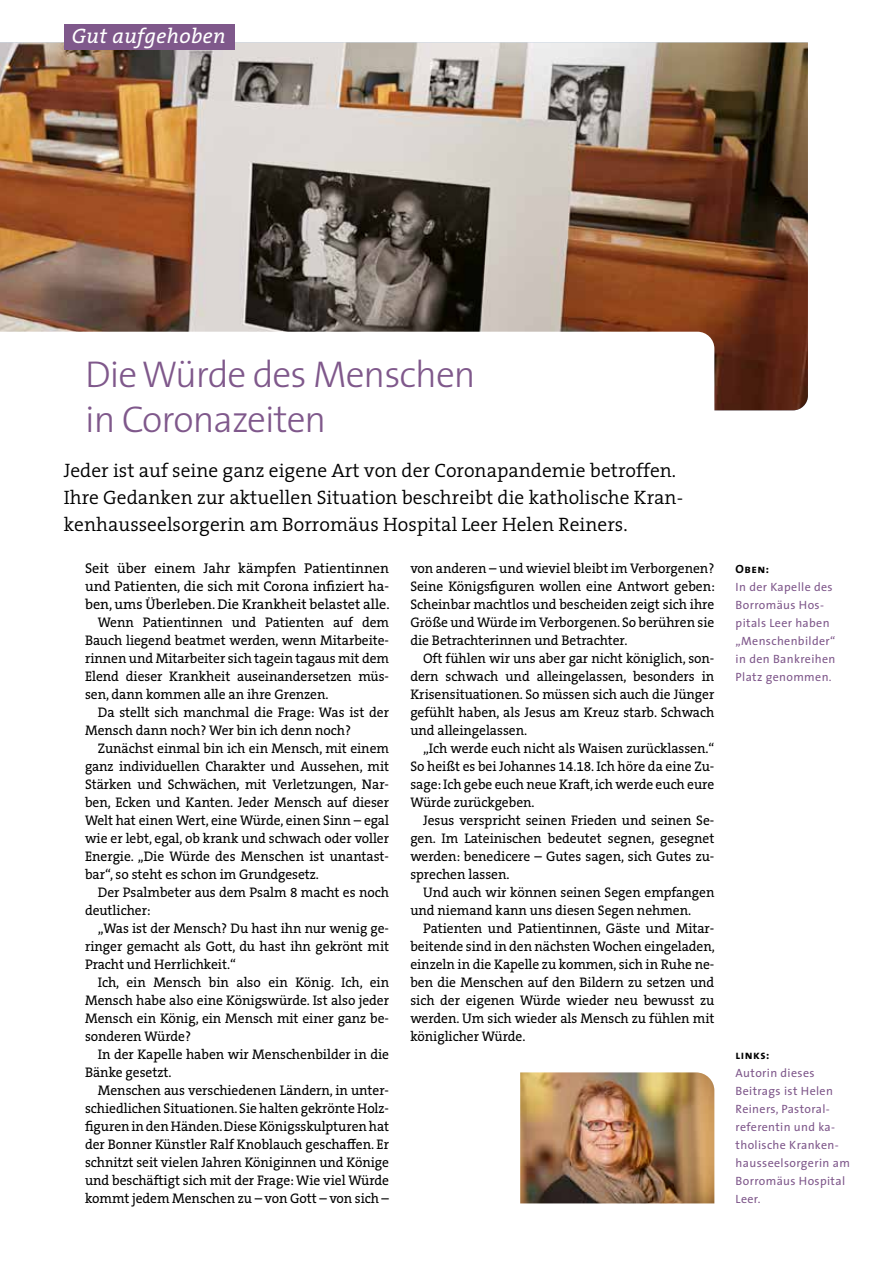
<style>
.page{position:relative;width:893px;height:1263px;background:#fff}
.page>*{position:absolute;margin:0;border:0;box-sizing:border-box;transform-origin:0 0}
.t1{font:300 37.5px/45px "The Sans";letter-spacing:-.025em;color:#7f588b}
.t2{font:italic 21px "The Serif B W5 Plain";letter-spacing:.02em;color:#fff}
.t3{font:300 19.5px/27px "The Serif";color:#000}
.t4{font:14.25px/18px "The Serif B W5 Plain";color:#000;text-align:justify}
.t5{font:13.95px/18px "The Serif B W5 Plain";letter-spacing:-.005em;color:#000;text-align:justify}
.t6{font:12px/18px "The Sans";letter-spacing:.03em;color:#7f588b}
.t7{font:12px "The Sans Bold Caps";letter-spacing:.04em;color:#000}
</style>
<div class="page">
<img style="left:0;top:43px;width:808px;height:367px">
<svg style="left:0;top:332px;width:714px;height:78px"></svg>
<div style="left:64px;top:24px;width:170px;height:25px;background:#7f588b"></div>
<img style="left:520px;top:1072px;width:194px;height:131px">
<h2 class="t2" style="left:72px;top:23px;width:155px">Gut aufgehoben</h2>
<h1 class="t1" style="left:85px;top:350px;width:392px">Die Würde des Menschen in Coronazeiten</h1>
<h3 class="t3" style="left:64px;top:456px;width:621px">Jeder ist auf seine ganz eigene Art von der Coronapandemie betroffen.<br>Ihre Gedanken zur aktuellen Situation beschreibt die katholische Kran&shy;kenhausseelsorgerin am Borromäus Hospital Leer Helen Reiners.</h3>
<p class="t5" style="left:410px;top:559px;width:306px">von anderen – und wieviel bleibt im Verborgenen?<br>Seine Königsfiguren wollen eine Antwort geben:<br>Scheinbar machtlos und bescheiden zeigt sich ihre Größe und Würde im Verborgenen. So berühren sie die Betrachterinnen und Betrachter.</p>
<p class="t5" style="left:410px;top:649px;width:306px;text-indent:13px">Oft fühlen wir uns aber gar nicht königlich, son&shy;dern schwach und alleingelassen, besonders in Krisensituationen. So müssen sich auch die Jünger gefühlt haben, als Jesus am Kreuz starb. Schwach und alleingelassen.</p>
<p class="t5" style="left:410px;top:739px;width:306px;text-indent:13px">„Ich werde euch nicht als Waisen zurücklassen.“ So heißt es bei Johannes 14.18. Ich höre da eine Zu&shy;sage: Ich gebe euch neue Kraft, ich werde euch eure Würde zurückgeben.</p>
<p class="t5" style="left:410px;top:811px;width:306px;text-indent:13px">Jesus verspricht seinen Frieden und seinen Se&shy;gen. Im Lateinischen bedeutet segnen, gesegnet werden: benedicere – Gutes sagen, sich Gutes zu&shy;sprechen lassen.</p>
<p class="t5" style="left:410px;top:883px;width:306px;text-indent:13px">Und auch wir können seinen Segen empfangen und niemand kann uns diesen Segen nehmen.</p>
<p class="t5" style="left:410px;top:919px;width:306px;text-indent:13px">Patienten und Patientinnen, Gäste und Mitar&shy;beitende sind in den nächsten Wochen eingeladen, einzeln in die Kapelle zu kommen, sich in Ruhe ne&shy;ben die Menschen auf den Bildern zu setzen und sich der eigenen Würde wieder neu bewusst zu werden. Um sich wieder als Mensch zu fühlen mit königlicher Würde.</p>
<p class="t4" style="left:85px;top:559px;width:306px">Seit über einem Jahr kämpfen Patientinnen und Patienten, die sich mit Corona infiziert ha&shy;ben, ums Überleben. Die Krankheit belastet alle.</p>
<p class="t5" style="left:85px;top:613px;width:306px;text-indent:13px">Wenn Patientinnen und Patienten auf dem Bauch liegend beatmet werden, wenn Mitarbeite&shy;rinnen und Mitarbeiter sich tagein tagaus mit dem Elend dieser Krankheit auseinandersetzen müs&shy;sen, dann kommen alle an ihre Grenzen.</p>
<p class="t5" style="left:85px;top:703px;width:306px;text-indent:13px">Da stellt sich manchmal die Frage: Was ist der<br>Mensch dann noch? Wer bin ich denn noch?</p>
<p class="t5" style="left:85px;top:739px;width:306px;text-indent:13px">Zunächst einmal bin ich ein Mensch, mit einem ganz individuellen Charakter und Aussehen, mit Stärken und Schwächen, mit Verletzungen, Nar&shy;ben, Ecken und Kanten. Jeder Mensch auf dieser Welt hat einen Wert, eine Würde, einen Sinn – egal wie er lebt, egal, ob krank und schwach oder voller Energie. „Die Würde des Menschen ist unantast&shy;bar“, so steht es schon im Grundgesetz.</p>
<p class="t5" style="left:85px;top:883px;width:305px;text-indent:13px">Der Psalmbeter aus dem Psalm 8 macht es noch deutlicher:</p>
<p class="t5" style="left:85px;top:919px;width:306px;text-indent:13px">„Was ist der Mensch? Du hast ihn nur wenig ge&shy;ringer gemacht als Gott, du hast ihn gekrönt mit Pracht und Herrlichkeit.“</p>
<p class="t5" style="left:85px;top:973px;width:306px;text-indent:13px">Ich, ein Mensch bin also ein König. Ich, ein Mensch habe also eine Königswürde. Ist also jeder Mensch ein König, ein Mensch mit einer ganz be&shy;sonderen Würde?</p>
<p class="t5" style="left:85px;top:1045px;width:306px;text-indent:13px">In der Kapelle haben wir Menschenbilder in die<br>Bänke gesetzt.</p>
<p class="t5" style="left:85px;top:1081px;width:306px;text-indent:13px">Menschen aus verschiedenen Ländern, in unter&shy;schiedlichen Situationen. Sie halten gekrönte Holz&shy;figuren in den Händen. Diese Königsskulpturen hat der Bonner Künstler Ralf Knoblauch geschaffen. Er schnitzt seit vielen Jahren Königinnen und Könige und beschäftigt sich mit der Frage: Wie viel Würde kommt jedem Menschen zu – von Gott – von sich –</p>
<p class="t7" style="left:736px;top:559px;width:35px">Oben:</p>
<p class="t6" style="left:736px;top:578px;width:101px">In der Kapelle des<br>Borromäus Hos&shy;pitals Leer haben „Menschenbilder“ in den Bankreihen<br>Platz genommen.</p>
<p class="t7" style="left:736px;top:1045px;width:35px">links:</p>
<p class="t6" style="left:736px;top:1064px;width:116px">Autorin dieses<br>Beitrags ist Helen<br>Reiners, Pastoral&shy;referentin und ka&shy;tholische Kranken&shy;hausseelsorgerin am<br>Borromäus Hospital<br>Leer.</p>
</div>
